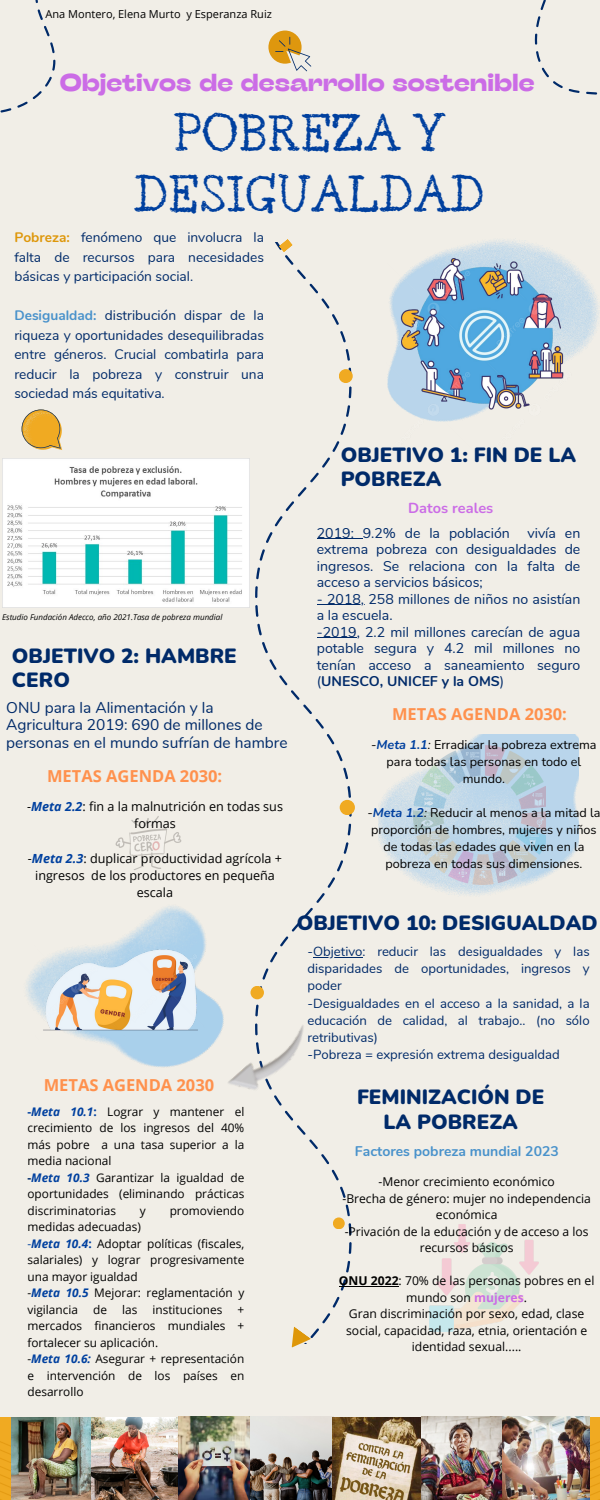
<style>
.page{position:relative;width:600px;height:1500px;background:#f1eee7}
.page>*{position:absolute;margin:0;border:0;box-sizing:border-box;transform-origin:0 0}
.t1{font:44.4px/61.5px "Berton";color:#00409f;text-align:center}
.t2{font:700 24.4px "Stinger Wide";color:#cb6ce6}
.t3{font:900 20.6px/24.8px "Nunito";color:#002a69}
.t4{font:700 16.5px "Open Sans";color:#ff914d}
.t5{font:15.5px/17.4px "Nunito";color:#002a69}
.t6{font:700 14.5px "Nunito";color:#cb6ce6}
.t7{font:14.1px/16.5px "Nunito";color:#002a69;text-align:justify}
.t8{font:700 14px "Nunito";color:#4992cb}
.t9{font:13.7px/19.5px "Nunito";color:#002a69;text-align:justify}
.t10{font:13.2px/17.2px "Nunito";color:#002a69;text-align:justify}
.t11{font:12.6px/16.9px "Nunito";color:#000;text-align:center}
.t12{font:12.6px/17.2px "Open Sans";color:#000;text-align:center}
.t13{font:12.2px/16.5px "Open Sans";color:#000;text-align:center}
.t14{font:12.1px/16.5px "Open Sans";color:#000;text-align:center}
.t15{font:11.8px/16.5px "Open Sans";color:#000;text-align:justify}
.t16{font:11px "Open Sans";color:#000}
.t17{font:italic 8px "Open Sans";color:#000}
.s1{font-weight:700;color:#de970a}
.s2{font-weight:700;color:#4992cb}
.s3{font-weight:700;font-style:italic;color:#00409f}
.s4{font-weight:700;color:#00409f}
.s5{font-weight:700;color:#002a69}
.s6{color:#00409f}
.s7{font-weight:700}
.s8{font-style:italic}
.s9{font-weight:700;color:#cb6ce6}
</style>
<div class="page">
<svg style="left:0;top:1440px;width:600px;height:60px"></svg>
<svg style="left:219px;top:242px;width:133px;height:1096px"></svg>
<svg style="left:279px;top:239px;width:14px;height:14px"></svg>
<div style="left:339px;top:369px;width:14px;height:14px;background:#f0aa22;border-radius:50%"></div>
<div style="left:340px;top:800px;width:15px;height:15px;background:#f0aa22;border-radius:50%"></div>
<div style="left:333px;top:1217px;width:12px;height:12px;background:#f0aa22;border-radius:50%"></div>
<img style="left:429px;top:240px;width:170px;height:107px">
<img style="left:379px;top:734px;width:199px;height:161px">
<img style="left:26px;top:857px;width:241px;height:210px">
<svg style="left:21px;top:409px;width:41px;height:41px"></svg>
<svg style="left:0;top:0;width:56px;height:113px"></svg>
<svg style="left:534px;top:0;width:64px;height:95px"></svg>
<svg style="left:268px;top:31px;width:43px;height:40px"></svg>
<svg style="left:292px;top:1326px;width:19px;height:22px"></svg>
<img style="left:387px;top:258px;width:197px;height:164px">
<img style="left:413px;top:746px;width:133px;height:138px">
<img style="left:107px;top:816px;width:84px;height:57px">
<img style="left:12px;top:1417px;width:79px;height:83px">
<img style="left:91px;top:1416px;width:160px;height:84px">
<img style="left:251px;top:1416px;width:251px;height:84px">
<img style="left:502px;top:1416px;width:87px;height:84px">
<img style="left:32px;top:944px;width:176px;height:96px">
<img style="left:429px;top:1224px;width:109px;height:108px">
<img style="left:169px;top:965px;width:183px;height:216px">
<img style="left:2px;top:459px;width:248px;height:148px">
<hr style="left:313px;top:957px;width:49px;height:1px;background:#002a69">
<hr style="left:317px;top:538px;width:46px;height:1px;background:#002a69">
<hr style="left:317px;top:604px;width:47px;height:1px;background:#002a69">
<hr style="left:317px;top:637px;width:40px;height:1px;background:#002a69">
<hr style="left:339px;top:1286px;width:60px;height:1px;background:#000">
<p class="t16" style="left:46px;top:6px;width:228px">Ana Montero, Elena Murto y Esperanza Ruiz</p>
<p class="t2" style="left:60px;top:67px;width:476px">Objetivos de desarrollo sostenible</p>
<p class="t1" style="left:134px;top:107px;width:353px">POBREZA Y<br>DESIGUALDAD</p>
<p class="t9" style="left:14px;top:228px;width:251px"><span class="s1">Pobreza:</span> fenómeno que involucra la falta de recursos para necesidades básicas y participación social.</p>
<p class="t9" style="left:14px;top:306px;width:251px"><span class="s2">Desigualdad:</span> distribución dispar de la riqueza y oportunidades desequilibradas entre géneros. Crucial combatirla para reducir la pobreza y construir una sociedad más equitativa.</p>
<p class="t17" style="left:2px;top:612px;width:222px">Estudio Fundación Adecco, año 2021.Tasa de pobreza mundial</p>
<p class="t3" style="left:12px;top:643px;width:226px">OBJETIVO 2: HAMBRE<br>CERO</p>
<p class="t5" style="left:6px;top:699px;width:283px">ONU para la Alimentación y la<br>Agricultura 2019: 690 de millones de personas en el mundo sufrían de hambre</p>
<p class="t4" style="left:47px;top:765px;width:177px">METAS AGENDA 2030:</p>
<p class="t12" style="left:27px;top:797px;width:257px">-<span class="s3">Meta 2.2</span>: fin a la malnutrición en todas sus formas</p>
<p class="t12" style="left:28px;top:849px;width:256px">-<span class="s3">Meta 2.3</span>: duplicar productividad agrícola + ingresos de los productores en pequeña escala</p>
<p class="t4" style="left:44px;top:1074px;width:172px">METAS AGENDA 2030</p>
<p class="t15" style="left:27px;top:1103px;width:218px"><span class="s4">-</span><span class="s3">Meta 10.1</span><span class="s4">:</span> Lograr y mantener el crecimiento de los ingresos del 40% más pobre a una tasa superior a la media nacional</p>
<p class="t15" style="left:27px;top:1169px;width:218px"><span class="s5">-</span><span class="s3">Meta 10.3</span> Garantizar la igualdad de oportunidades (eliminando prácticas discriminatorias</p>
<p class="t15" style="left:140px;top:1202px;width:7px">y</p>
<p class="t15" style="left:170px;top:1202px;width:76px">promoviendo</p>
<p class="t15" style="left:27px;top:1219px;width:115px">medidas adecuadas)</p>
<p class="t15" style="left:27px;top:1235px;width:218px"><span class="s6">-</span><span class="s3">Meta 10.4</span><span class="s4">:</span> Adoptar políticas (fiscales, salariales) y lograr progresivamente una mayor igualdad</p>
<p class="t15" style="left:27px;top:1285px;width:218px">-<span class="s3">Meta 10.5</span> Mejorar: reglamentación y vigilancia</p>
<p class="t15" style="left:93px;top:1301px;width:15px">de</p>
<p class="t15" style="left:122px;top:1301px;width:17px">las</p>
<p class="t15" style="left:153px;top:1301px;width:71px">instituciones</p>
<p class="t15" style="left:27px;top:1301px;width:218px;text-indent:210px">+ mercados financieros mundiales + fortalecer su aplicación.</p>
<p class="t15" style="left:27px;top:1351px;width:218px">-<span class="s3">Meta 10.6:</span> Asegurar + representación e intervención de los países en desarrollo</p>
<p class="t3" style="left:341px;top:443px;width:237px">OBJETIVO 1: FIN DE LA<br>POBREZA</p>
<p class="t6" style="left:408px;top:499px;width:87px">Datos reales</p>
<p class="t7" style="left:317px;top:525px;width:265px;text-indent:211px">vivía en extrema pobreza con desigualdades de ingresos. Se relaciona con la falta de acceso a servicios básicos;</p>
<p class="t7" style="left:317px;top:591px;width:265px">- 2018, 258 millones de niños no asistían a la escuela.</p>
<p class="t7" style="left:317px;top:624px;width:265px">-2019, 2.2 mil millones carecían de agua potable segura y 4.2 mil millones no tenían acceso a saneamiento seguro (<span class="s7">UNESCO, UNICEF y la OMS</span>)</p>
<p class="t7" style="left:317px;top:525px;width:194px">2019: 9.2% de la población</p>
<p class="t4" style="left:392px;top:702px;width:176px">METAS AGENDA 2030:</p>
<p class="t11" style="left:371px;top:737px;width:227px"><span class="s8">-</span><span class="s3">Meta 1.1</span><span class="s8">:</span> Erradicar la pobreza extrema para todas las personas en todo el mundo.</p>
<p class="t11" style="left:367px;top:804px;width:235px"><span class="s8">-</span><span class="s3">Meta 1.2</span><span class="s8">:</span> Reducir al menos a la mitad la proporción de hombres, mujeres y niños de todas las edades que viven en la pobreza en todas sus dimensiones.</p>
<p class="t3" style="left:297px;top:911px;width:302px">OBJETIVO 10: DESIGUALDAD</p>
<p class="t10" style="left:308px;top:943px;width:284px">-Objetivo: reducir las desigualdades y las disparidades de oportunidades, ingresos y poder</p>
<p class="t10" style="left:308px;top:995px;width:284px">-Desigualdades en el acceso a la sanidad, a la educación de calidad, al trabajo.. (no sólo retributivas)</p>
<p class="t10" style="left:308px;top:1046px;width:254px">-Pobreza = expresión extrema desigualdad</p>
<p class="t3" style="left:357px;top:1085px;width:189px;text-align:center">FEMINIZACIÓN DE<br>LA POBREZA</p>
<p class="t8" style="left:355px;top:1142px;width:205px">Factores pobreza mundial 2023</p>
<p class="t14" style="left:379px;top:1174px;width:178px">-Menor crecimiento económico</p>
<p class="t14" style="left:342px;top:1190px;width:250px">-Brecha de género: mujer no independencia económica</p>
<p class="t14" style="left:345px;top:1223px;width:245px">-Privación de la educación y de acceso a los recursos básicos</p>
<p class="t13" style="left:339px;top:1272px;width:257px"><span class="s7">ONU 2022</span>: 70% de las personas pobres en el mundo son <span class="s9">mujeres</span>.</p>
<p class="t13" style="left:346px;top:1305px;width:242px">Gran discriminación por sexo, edad, clase social, capacidad, raza, etnia, orientación e identidad sexual.....</p>
</div>
